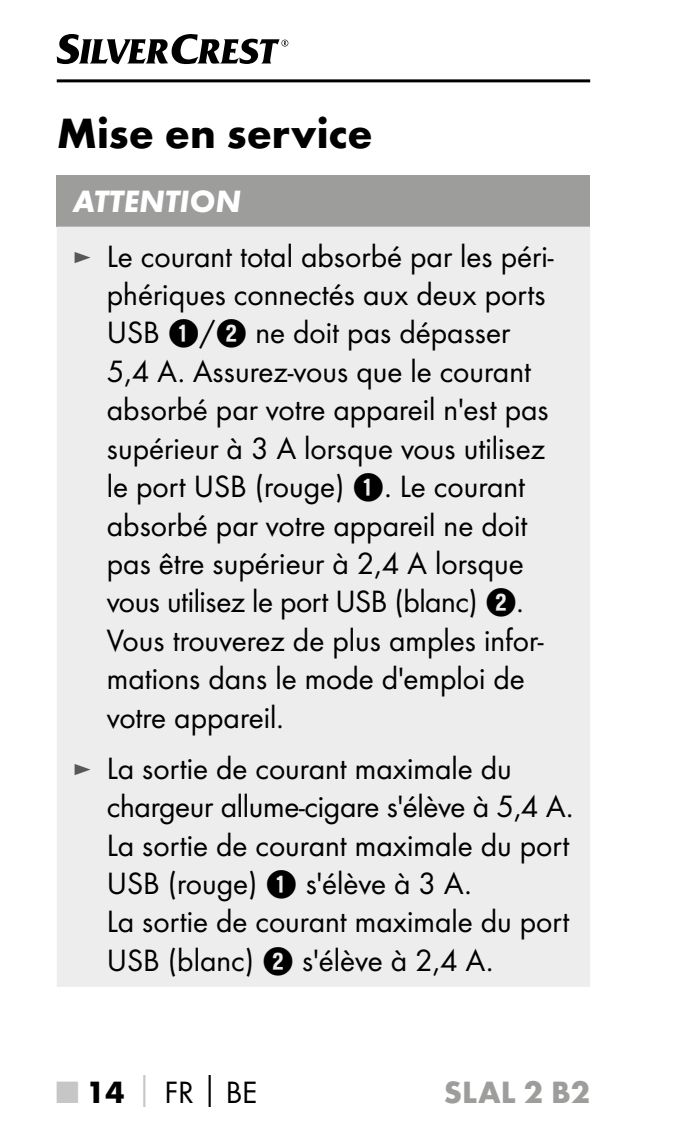
<style>
.page{position:relative;width:681px;height:1134px;background:#fff}
.page>*{position:absolute;margin:0;border:0;box-sizing:border-box;transform-origin:0 0}
.t1{font:700 44px "Futura";color:#000}
.t2{font:32px/38.4px "Futura Boo";color:#000}
.t3{font:italic 700 32px "Futura";color:#fff}
.t4{font:700 32px "Futura";color:#9d9d9c}
.s1{font-size:28px;color:#575756}
.s2{font-family:"Hako PI Nummern"}
.s3{font-family:"Futura";font-weight:700;color:#c6c6c6}
.s4{font-family:"Futura";font-weight:700}
</style>
<div class="page">
<hr style="left:57px;top:79px;width:533px;height:3px;background:#000">
<svg style="left:57px;top:34px;width:231px;height:30px"></svg>
<div style="left:57px;top:176px;width:533px;height:51px;background:#9d9d9c"></div>
<div style="left:57px;top:227px;width:533px;height:760px;background:#ededed"></div>
<h1 class="t1" style="left:57px;top:106px;width:317px">Mise en service</h1>
<p class="t3" style="left:73px;top:181px;width:169px">ATTENTION</p>
<p class="t2" style="left:107px;top:237px;width:448px;text-indent:-34px"><span class="s1">►</span> Le courant total absorbé par les péri&shy;phériques connectés aux deux ports<br>USB <span class="s2">1</span>/<span class="s2">2</span> ne doit pas dépasser<br>5,4 A. Assurez-vous que le courant absorbé par votre appareil n'est pas supérieur à 3 A lorsque vous utilisez le port USB (rouge) <span class="s2">1</span>. Le courant absorbé par votre appareil ne doit pas être supérieur à 2,4 A lorsque vous utilisez le port USB (blanc) <span class="s2">2</span>.<br>Vous trouverez de plus amples infor&shy;mations dans le mode d'emploi de votre appareil.</p>
<p class="t2" style="left:107px;top:749px;width:464px;text-indent:-34px"><span class="s1">►</span> La sortie de courant maximale du chargeur allume-cigare s'élève à 5,4 A.<br>La sortie de courant maximale du port USB (rouge) <span class="s2">1</span> s'élève à 3 A.<br>La sortie de courant maximale du port USB (blanc) <span class="s2">2</span> s'élève à 2,4 A.</p>
<p class="t2" style="left:57px;top:1072px;width:202px"><span class="s3">■</span> <span class="s4">14</span><span class="s3">│</span>FR<span class="s4">│</span>BE</p>
<p class="t4" style="left:444px;top:1072px;width:148px">SLAL 2 B2</p>
</div>
